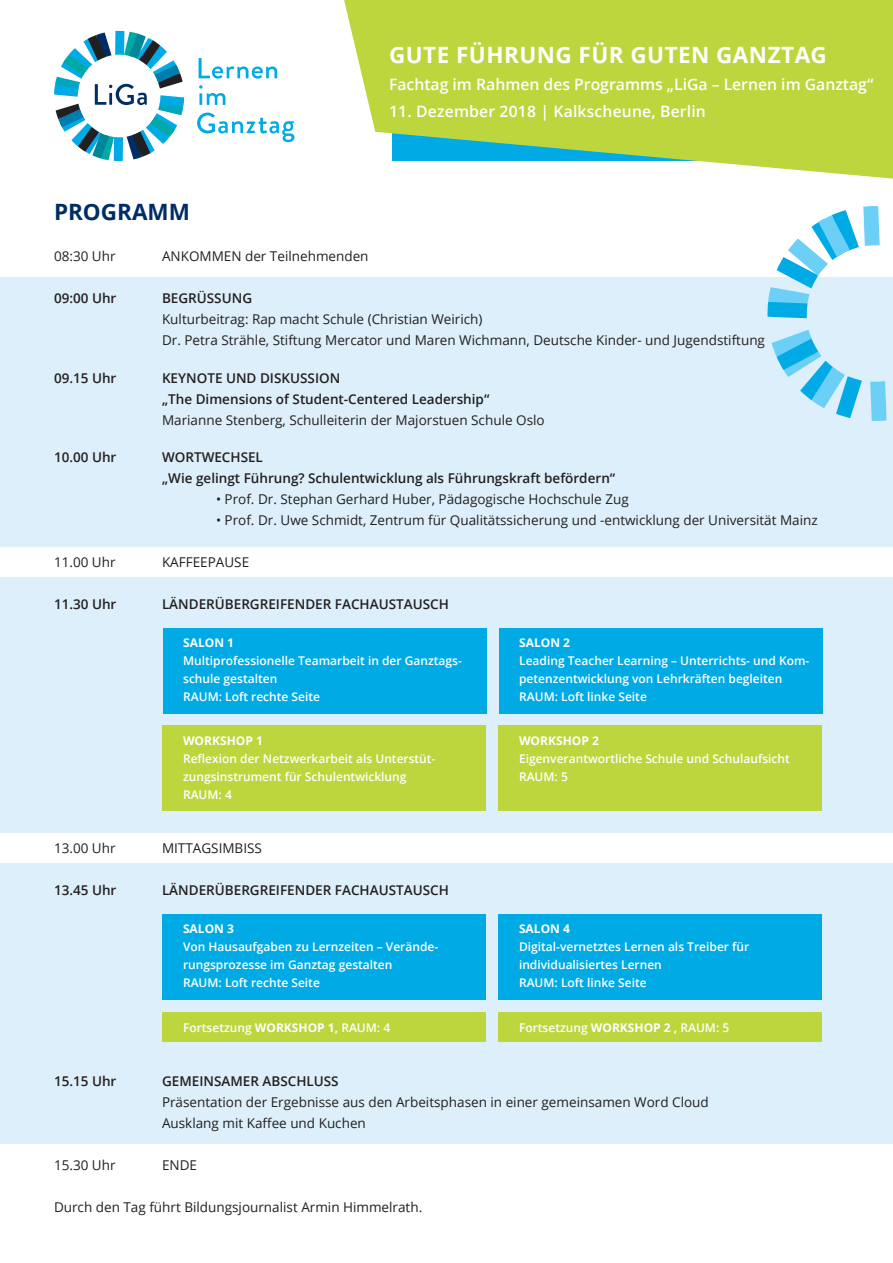
<style>
.page{position:relative;width:893px;height:1263px;background:#fff}
.page>*{position:absolute;margin:0;border:0;box-sizing:border-box;transform-origin:0 0}
.t1{font:700 22.5px "Open Sans";letter-spacing:.02em;color:#fff}
.t2{font:700 22.5px "Open Sans";color:#002d66}
.t3{font:600 15.75px "Open Sans";color:#fff}
.t4{font:13.5px/21px "Open Sans";color:#231f20}
.t5{font:600 13.5px/21px "Open Sans";color:#231f20}
.t6{font:600 12px/18px "Open Sans";color:#fff}
.t7{font:700 12px "Open Sans";color:#fff}
.s1{font-weight:700}
</style>
<div class="page">
<div style="left:0;top:277px;width:893px;height:867px;background:#dceffa"></div>
<div style="left:0;top:547px;width:893px;height:30px;background:#fff"></div>
<svg style="left:197px;top:113px;width:97px;height:29px"></svg>
<svg style="left:199px;top:85px;width:26px;height:20px"></svg>
<svg style="left:199px;top:58px;width:78px;height:21px"></svg>
<svg style="left:54px;top:31px;width:130px;height:130px"></svg>
<svg style="left:344px;top:0;width:549px;height:179px;background:#bcd95c"></svg>
<div style="left:0;top:833px;width:893px;height:30px;background:#fff"></div>
<div style="left:163px;top:628px;width:323px;height:85px;background:#00abe5"></div>
<svg style="left:767px;top:206px;width:120px;height:215px"></svg>
<div style="left:499px;top:628px;width:323px;height:85px;background:#00abe5"></div>
<div style="left:163px;top:726px;width:323px;height:85px;background:#bdd63e"></div>
<div style="left:499px;top:726px;width:323px;height:85px;background:#bdd63e"></div>
<div style="left:163px;top:914px;width:323px;height:85px;background:#00abe5"></div>
<div style="left:499px;top:914px;width:323px;height:85px;background:#00abe5"></div>
<div style="left:163px;top:1012px;width:323px;height:30px;background:#bdd63e"></div>
<div style="left:499px;top:1012px;width:323px;height:30px;background:#bdd63e"></div>
<h1 class="t2" style="left:54px;top:196px;width:137px">PROGRAMM</h1>
<h1 class="t1" style="left:389px;top:39px;width:439px">GUTE FÜHRUNG FÜR GUTEN GANZTAG</h1>
<p class="t3" style="left:389px;top:74px;width:486px">Fachtag im Rahmen des Programms „LiGa – Lernen im Ganztag“</p>
<p class="t3" style="left:389px;top:101px;width:318px">11. Dezember 2018 | Kalkscheune, Berlin</p>
<p class="t4" style="left:54px;top:245px;width:63px">08:30 Uhr</p>
<p class="t4" style="left:162px;top:245px;width:208px">ANKOMMEN der Teilnehmenden</p>
<p class="t5" style="left:54px;top:288px;width:64px">09:00 Uhr</p>
<p class="t5" style="left:162px;top:288px;width:92px">BEGRÜSSUNG</p>
<p class="t4" style="left:162px;top:309px;width:604px">Kulturbeitrag: Rap macht Schule (Christian Weirich)<br>Dr. Petra Strähle, Stiftung Mercator und Maren Wichmann, Deutsche Kinder- und Jugendstiftung</p>
<p class="t5" style="left:54px;top:367px;width:64px">09.15 Uhr</p>
<p class="t5" style="left:162px;top:367px;width:329px">KEYNOTE UND DISKUSSION<br>„The Dimensions of Student-Centered Leadership“</p>
<p class="t4" style="left:162px;top:409px;width:384px">Marianne Stenberg, Schulleiterin der Majorstuen Schule Oslo</p>
<p class="t5" style="left:54px;top:446px;width:64px">10.00 Uhr</p>
<p class="t5" style="left:162px;top:446px;width:455px">WORTWECHSEL<br>„Wie gelingt Führung? Schulentwicklung als Führungskraft befördern“</p>
<p class="t4" style="left:216px;top:488px;width:414px">• Prof. Dr. Stephan Gerhard Huber, Pädagogische Hochschule Zug</p>
<p class="t4" style="left:216px;top:509px;width:603px">• Prof. Dr. Uwe Schmidt, Zentrum für Qualitätssicherung und -entwicklung der Universität Mainz</p>
<p class="t4" style="left:54px;top:551px;width:63px">11.00 Uhr</p>
<p class="t4" style="left:162px;top:551px;width:89px">KAFFEEPAUSE</p>
<p class="t5" style="left:54px;top:593px;width:64px">11.30 Uhr</p>
<p class="t5" style="left:162px;top:593px;width:288px">LÄNDERÜBERGREIFENDER FACHAUSTAUSCH</p>
<p class="t7" style="left:183px;top:634px;width:52px">SALON 1</p>
<p class="t6" style="left:183px;top:652px;width:280px">Multiprofessionelle Teamarbeit in der Ganztags&shy;schule gestalten<br>RAUM: Loft rechte Seite</p>
<p class="t7" style="left:183px;top:732px;width:81px">WORKSHOP 1</p>
<p class="t6" style="left:183px;top:749px;width:254px">Reflexion der Netzwerkarbeit als Unterstüt&shy;zungsinstrument für Schulentwicklung<br>RAUM: 4</p>
<p class="t4" style="left:54px;top:837px;width:63px">13.00 Uhr</p>
<p class="t4" style="left:162px;top:837px;width:101px">MITTAGSIMBISS</p>
<p class="t5" style="left:54px;top:880px;width:64px">13.45 Uhr</p>
<p class="t5" style="left:162px;top:880px;width:288px">LÄNDERÜBERGREIFENDER FACHAUSTAUSCH</p>
<p class="t7" style="left:183px;top:920px;width:52px">SALON 3</p>
<p class="t6" style="left:183px;top:937px;width:257px">Von Hausaufgaben zu Lernzeiten – Verände&shy;rungsprozesse im Ganztag gestalten<br>RAUM: Loft rechte Seite</p>
<p class="t7" style="left:519px;top:634px;width:52px">SALON 2</p>
<p class="t6" style="left:519px;top:652px;width:292px">Leading Teacher Learning – Unterrichts- und Kom&shy;petenzentwicklung von Lehrkräften begleiten<br>RAUM: Loft linke Seite</p>
<p class="t7" style="left:519px;top:732px;width:81px">WORKSHOP 2</p>
<p class="t6" style="left:519px;top:749px;width:272px">Eigenverantwortliche Schule und Schulaufsicht<br>RAUM: 5</p>
<p class="t7" style="left:519px;top:920px;width:52px">SALON 4</p>
<p class="t6" style="left:519px;top:937px;width:232px">Digital-vernetztes Lernen als Treiber für individualisiertes Lernen<br>RAUM: Loft linke Seite</p>
<p class="t6" style="left:183px;top:1018px;width:209px">Fortsetzung <span class="s1">WORKSHOP 1,</span> RAUM: 4</p>
<p class="t6" style="left:519px;top:1018px;width:212px">Fortsetzung <span class="s1">WORKSHOP 2 ,</span> RAUM: 5</p>
<p class="t5" style="left:54px;top:1070px;width:64px">15.15 Uhr</p>
<p class="t5" style="left:162px;top:1070px;width:178px">GEMEINSAMER ABSCHLUSS</p>
<p class="t4" style="left:162px;top:1091px;width:548px">Präsentation der Ergebnisse aus den Arbeitsphasen in einer gemeinsamen Word Cloud<br>Ausklang mit Kaffee und Kuchen</p>
<p class="t4" style="left:54px;top:1154px;width:63px">15.30 Uhr</p>
<p class="t4" style="left:162px;top:1154px;width:37px">ENDE</p>
<p class="t4" style="left:54px;top:1196px;width:370px">Durch den Tag führt Bildungsjournalist Armin Himmelrath.</p>
</div>
